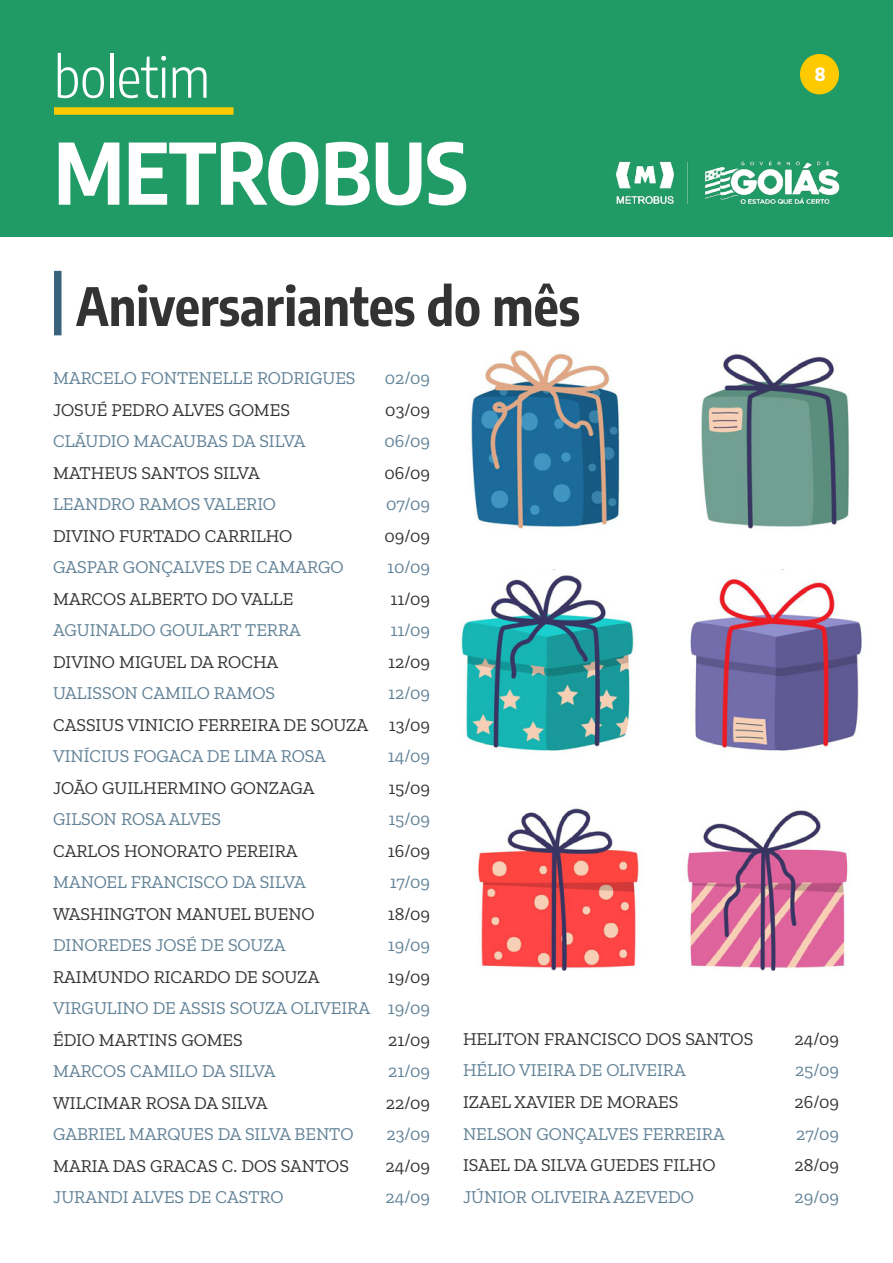
<style>
.page{position:relative;width:893px;height:1263px;background:#fff}
.page>*{position:absolute;margin:0;border:0;box-sizing:border-box;transform-origin:0 0}
.t1{font:700 84px "Encode Sans Condensed";color:#fff}
.t2{font:300 55.5px "Encode Sans Condensed";color:#fff}
.t3{font:700 52.5px "Encode Sans Condensed";color:#333}
.t4{font:18px "Zilla Slab";color:#618196}
.t5{font:18px "Zilla Slab";color:#333}
.t6{font:800 18px "Encode Sans Condensed";color:#fff}
</style>
<div class="page">
<div style="left:0;top:0;width:893px;height:236px;background:#219b66"></div>
<div style="left:54px;top:107px;width:179px;height:8px;background:#ffc900"></div>
<img style="left:615px;top:161px;width:225px;height:44px">
<div style="left:800px;top:54px;width:39px;height:40px;background:#ffc900;border-radius:50%"></div>
<div style="left:54px;top:271px;width:8px;height:64px;background:#39627c"></div>
<img style="left:478px;top:808px;width:370px;height:162px">
<img style="left:460px;top:575px;width:402px;height:176px">
<img style="left:471px;top:350px;width:378px;height:179px">
<p class="t2" style="left:54px;top:39px;width:157px">boletim</p>
<p class="t1" style="left:54px;top:110px;width:415px">METROBUS</p>
<p class="t3" style="left:76px;top:267px;width:505px">Aniversariantes do mês</p>
<p class="t6" style="left:815px;top:60px;width:12px">8</p>
<p class="t4" style="left:53px;top:368px;width:304px">MARCELO FONTENELLE RODRIGUES</p>
<p class="t4" style="left:385px;top:368px;width:47px">02/09</p>
<p class="t5" style="left:53px;top:400px;width:238px">JOSUÉ PEDRO ALVES GOMES</p>
<p class="t5" style="left:385px;top:400px;width:46px">03/09</p>
<p class="t4" style="left:53px;top:431px;width:254px">CLÁUDIO MACAUBAS DA SILVA</p>
<p class="t4" style="left:385px;top:431px;width:47px">06/09</p>
<p class="t5" style="left:53px;top:463px;width:208px">MATHEUS SANTOS SILVA</p>
<p class="t5" style="left:385px;top:463px;width:47px">06/09</p>
<p class="t4" style="left:53px;top:494px;width:224px">LEANDRO RAMOS VALERIO</p>
<p class="t4" style="left:386px;top:494px;width:45px">07/09</p>
<p class="t5" style="left:53px;top:526px;width:241px">DIVINO FURTADO CARRILHO</p>
<p class="t5" style="left:385px;top:526px;width:47px">09/09</p>
<p class="t4" style="left:53px;top:557px;width:292px">GASPAR GONÇALVES DE CAMARGO</p>
<p class="t4" style="left:387px;top:557px;width:44px">10/09</p>
<p class="t5" style="left:53px;top:589px;width:242px">MARCOS ALBERTO DO VALLE</p>
<p class="t5" style="left:391px;top:589px;width:41px">11/09</p>
<p class="t4" style="left:53px;top:620px;width:249px">AGUINALDO GOULART TERRA</p>
<p class="t4" style="left:391px;top:620px;width:41px">11/09</p>
<p class="t5" style="left:53px;top:652px;width:227px">DIVINO MIGUEL DA ROCHA</p>
<p class="t5" style="left:388px;top:652px;width:43px">12/09</p>
<p class="t4" style="left:53px;top:683px;width:223px">UALISSON CAMILO RAMOS</p>
<p class="t4" style="left:388px;top:683px;width:43px">12/09</p>
<p class="t5" style="left:53px;top:715px;width:378px">CASSIUS VINICIO FERREIRA DE SOUZA 13/09</p>
<p class="t4" style="left:53px;top:746px;width:274px">VINÍCIUS FOGACA DE LIMA ROSA</p>
<p class="t4" style="left:388px;top:746px;width:44px">14/09</p>
<p class="t5" style="left:53px;top:778px;width:263px">JOÃO GUILHERMINO GONZAGA</p>
<p class="t5" style="left:388px;top:778px;width:43px">15/09</p>
<p class="t4" style="left:53px;top:809px;width:169px">GILSON ROSA ALVES</p>
<p class="t4" style="left:388px;top:809px;width:43px">15/09</p>
<p class="t5" style="left:53px;top:841px;width:246px">CARLOS HONORATO PEREIRA</p>
<p class="t5" style="left:388px;top:841px;width:43px">16/09</p>
<p class="t4" style="left:53px;top:872px;width:254px">MANOEL FRANCISCO DA SILVA</p>
<p class="t4" style="left:390px;top:872px;width:42px">17/09</p>
<p class="t5" style="left:53px;top:904px;width:263px">WASHINGTON MANUEL BUENO</p>
<p class="t5" style="left:388px;top:904px;width:44px">18/09</p>
<p class="t4" style="left:53px;top:935px;width:234px">DINOREDES JOSÉ DE SOUZA</p>
<p class="t4" style="left:388px;top:935px;width:43px">19/09</p>
<p class="t5" style="left:53px;top:967px;width:268px">RAIMUNDO RICARDO DE SOUZA</p>
<p class="t5" style="left:388px;top:967px;width:43px">19/09</p>
<p class="t4" style="left:53px;top:998px;width:378px">VIRGULINO DE ASSIS SOUZA OLIVEIRA 19/09</p>
<p class="t5" style="left:53px;top:1030px;width:191px">ÉDIO MARTINS GOMES</p>
<p class="t5" style="left:388px;top:1030px;width:43px">21/09</p>
<p class="t4" style="left:53px;top:1061px;width:224px">MARCOS CAMILO DA SILVA</p>
<p class="t4" style="left:388px;top:1061px;width:43px">21/09</p>
<p class="t5" style="left:53px;top:1093px;width:216px">WILCIMAR ROSA DA SILVA</p>
<p class="t5" style="left:386px;top:1093px;width:46px">22/09</p>
<p class="t4" style="left:53px;top:1124px;width:302px">GABRIEL MARQUES DA SILVA BENTO</p>
<p class="t4" style="left:386px;top:1124px;width:45px">23/09</p>
<p class="t5" style="left:53px;top:1156px;width:297px">MARIA DAS GRACAS C. DOS SANTOS</p>
<p class="t5" style="left:385px;top:1156px;width:46px">24/09</p>
<p class="t4" style="left:53px;top:1187px;width:232px">JURANDI ALVES DE CASTRO</p>
<p class="t4" style="left:385px;top:1187px;width:46px">24/09</p>
<p class="t5" style="left:463px;top:1029px;width:292px">HELITON FRANCISCO DOS SANTOS</p>
<p class="t5" style="left:794px;top:1029px;width:46px">24/09</p>
<p class="t4" style="left:463px;top:1060px;width:224px">HÉLIO VIEIRA DE OLIVEIRA</p>
<p class="t4" style="left:795px;top:1060px;width:45px">25/09</p>
<p class="t5" style="left:463px;top:1092px;width:217px">IZAEL XAVIER DE MORAES</p>
<p class="t5" style="left:795px;top:1092px;width:46px">26/09</p>
<p class="t4" style="left:463px;top:1123px;width:263px">NELSON GONÇALVES FERREIRA</p>
<p class="t4" style="left:796px;top:1123px;width:44px">27/09</p>
<p class="t5" style="left:463px;top:1155px;width:254px">ISAEL DA SILVA GUEDES FILHO</p>
<p class="t5" style="left:794px;top:1155px;width:46px">28/09</p>
<p class="t4" style="left:463px;top:1186px;width:233px">JÚNIOR OLIVEIRA AZEVEDO</p>
<p class="t4" style="left:795px;top:1186px;width:46px">29/09</p>
</div>
